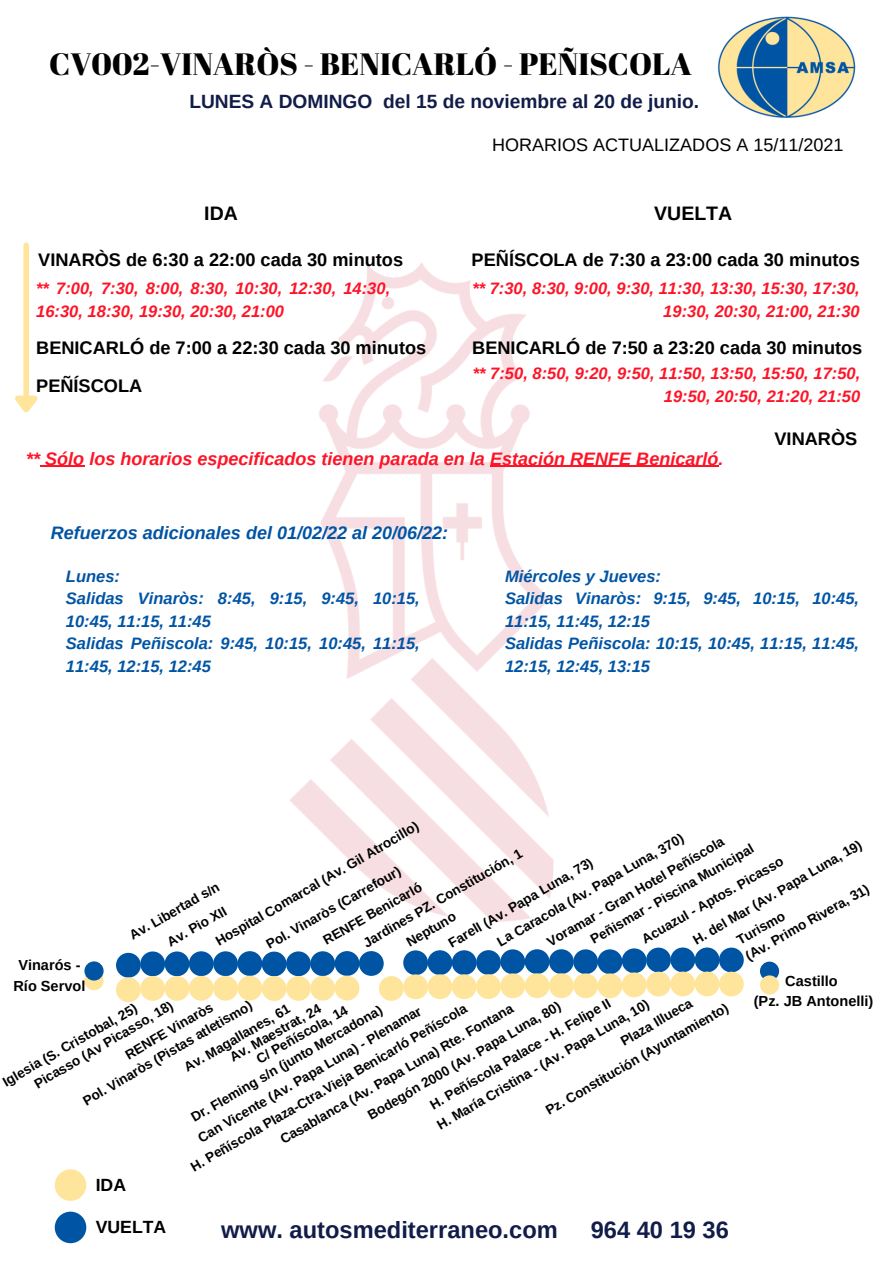
<style>
.page{position:relative;width:894px;height:1264px;background:#fff}
.page>*{position:absolute;margin:0;border:0;box-sizing:border-box;transform-origin:0 0}
.t1{font:30.75px "Abril Fatface";color:#000}
.t2{font:700 23.7px "Arimo";color:#111c49}
.t3{font:700 19.5px "Arimo";color:#000}
.t4{font:700 19.2px "Arimo";color:#111c49}
.t5{font:700 18.15px "Arimo";color:#000}
.t6{font:italic 700 18px "Arimo";color:#ff1326}
.t7{font:italic 700 18px "Arimo";color:#0054a4}
.t8{font:18px "Arimo";color:#000}
.t9{font:700 17.7px "Arimo";color:#000}
.t10{font:italic 700 16.5px/22.5px "Arimo";color:#0054a4}
.t11{font:italic 700 16.5px/22.5px "Arimo";color:#ff1326;text-align:right}
.t12{font:700 14.55px "Arimo";color:#000}
.t13{font:700 13.5px "Arimo";color:#000}
</style>
<div class="page">
<img style="left:717px;top:16px;width:139px;height:102px">
<div style="left:84px;top:971px;width:20px;height:19px;background:#ffe59b;border-radius:50%"></div>
<div style="left:84px;top:961px;width:20px;height:19px;background:#0054a4;border-radius:50%"></div>
<div style="left:116px;top:952px;width:25px;height:25px;background:#0054a4;border-radius:50%"></div>
<div style="left:116px;top:977px;width:25px;height:25px;background:#ffe59b;border-radius:50%"></div>
<div style="left:140px;top:951px;width:25px;height:25px;background:#0054a4;border-radius:50%"></div>
<div style="left:140px;top:976px;width:25px;height:24px;background:#ffe59b;border-radius:50%"></div>
<div style="left:164px;top:951px;width:25px;height:25px;background:#0054a4;border-radius:50%"></div>
<div style="left:164px;top:976px;width:25px;height:24px;background:#ffe59b;border-radius:50%"></div>
<div style="left:237px;top:975px;width:25px;height:25px;background:#ffe59b;border-radius:50%"></div>
<div style="left:262px;top:976px;width:24px;height:24px;background:#ffe59b;border-radius:50%"></div>
<div style="left:213px;top:951px;width:25px;height:25px;background:#0054a4;border-radius:50%"></div>
<div style="left:213px;top:975px;width:25px;height:25px;background:#ffe59b;border-radius:50%"></div>
<div style="left:189px;top:951px;width:25px;height:25px;background:#0054a4;border-radius:50%"></div>
<div style="left:189px;top:975px;width:25px;height:25px;background:#ffe59b;border-radius:50%"></div>
<div style="left:286px;top:976px;width:25px;height:24px;background:#ffe59b;border-radius:50%"></div>
<div style="left:310px;top:975px;width:25px;height:25px;background:#ffe59b;border-radius:50%"></div>
<div style="left:334px;top:975px;width:25px;height:25px;background:#ffe59b;border-radius:50%"></div>
<div style="left:379px;top:976px;width:24px;height:24px;background:#ffe59b;border-radius:50%"></div>
<div style="left:427px;top:974px;width:25px;height:25px;background:#ffe59b;border-radius:50%"></div>
<div style="left:573px;top:973px;width:25px;height:25px;background:#ffe59b;border-radius:50%"></div>
<div style="left:403px;top:974px;width:25px;height:25px;background:#ffe59b;border-radius:50%"></div>
<div style="left:451px;top:974px;width:25px;height:25px;background:#ffe59b;border-radius:50%"></div>
<div style="left:476px;top:974px;width:24px;height:25px;background:#ffe59b;border-radius:50%"></div>
<div style="left:500px;top:973px;width:25px;height:25px;background:#ffe59b;border-radius:50%"></div>
<div style="left:524px;top:973px;width:25px;height:25px;background:#ffe59b;border-radius:50%"></div>
<div style="left:549px;top:973px;width:24px;height:25px;background:#ffe59b;border-radius:50%"></div>
<div style="left:597px;top:949px;width:25px;height:25px;background:#0054a4;border-radius:50%"></div>
<div style="left:597px;top:973px;width:25px;height:25px;background:#ffe59b;border-radius:50%"></div>
<div style="left:718px;top:947px;width:25px;height:25px;background:#0054a4;border-radius:50%"></div>
<div style="left:718px;top:971px;width:25px;height:25px;background:#ffe59b;border-radius:50%"></div>
<div style="left:621px;top:948px;width:25px;height:25px;background:#0054a4;border-radius:50%"></div>
<div style="left:621px;top:972px;width:25px;height:25px;background:#ffe59b;border-radius:50%"></div>
<div style="left:646px;top:947px;width:24px;height:25px;background:#0054a4;border-radius:50%"></div>
<div style="left:646px;top:971px;width:24px;height:25px;background:#ffe59b;border-radius:50%"></div>
<div style="left:670px;top:947px;width:25px;height:25px;background:#0054a4;border-radius:50%"></div>
<div style="left:670px;top:971px;width:25px;height:25px;background:#ffe59b;border-radius:50%"></div>
<div style="left:694px;top:947px;width:25px;height:25px;background:#0054a4;border-radius:50%"></div>
<div style="left:694px;top:971px;width:25px;height:25px;background:#ffe59b;border-radius:50%"></div>
<div style="left:759px;top:961px;width:19px;height:19px;background:#0054a4;border-radius:50%"></div>
<div style="left:759px;top:975px;width:19px;height:19px;background:#ffe59b;border-radius:50%"></div>
<div style="left:23px;top:245px;width:6px;height:150px;background:#ffe59b"></div>
<svg style="left:15px;top:390px;width:23px;height:23px"></svg>
<div style="left:55px;top:1169px;width:31px;height:31px;background:#ffe59b;border-radius:50%"></div>
<div style="left:55px;top:1211px;width:31px;height:32px;background:#0054a4;border-radius:50%"></div>
<img style="left:228px;top:263px;width:386px;height:719px">
<hr style="left:40px;top:466px;width:44px;height:1px;background:#ff1326">
<hr style="left:490px;top:466px;width:228px;height:1px;background:#ff1326">
<p class="t1" style="left:49px;top:43px;width:644px">CV002-VINARÒS - BENICARLÓ - PEÑISCOLA</p>
<p class="t4" style="left:189px;top:91px;width:511px">LUNES A DOMINGO del 15 de noviembre al 20 de junio.</p>
<p class="t8" style="left:492px;top:135px;width:353px">HORARIOS ACTUALIZADOS A 15/11/2021</p>
<p class="t3" style="left:204px;top:202px;width:35px">IDA</p>
<p class="t3" style="left:654px;top:202px;width:80px">VUELTA</p>
<p class="t5" style="left:38px;top:250px;width:366px">VINARÒS de 6:30 a 22:00 cada 30 minutos</p>
<p class="t5" style="left:471px;top:250px;width:389px">PEÑÍSCOLA de 7:30 a 23:00 cada 30 minutos</p>
<p class="t11" style="left:36px;top:277px;width:355px;text-align:left">** 7:00, 7:30, 8:00, 8:30, 10:30, 12:30, 14:30,<br>16:30, 18:30, 19:30, 20:30, 21:00</p>
<p class="t11" style="left:472px;top:277px;width:389px">** 7:30, 8:30, 9:00, 9:30, 11:30, 13:30, 15:30, 17:30,<br>19:30, 20:30, 21:00, 21:30</p>
<p class="t5" style="left:36px;top:337px;width:391px">BENICARLÓ de 7:00 a 22:30 cada 30 minutos</p>
<p class="t5" style="left:36px;top:376px;width:108px">PEÑÍSCOLA</p>
<p class="t5" style="left:472px;top:337px;width:391px">BENICARLÓ de 7:50 a 23:20 cada 30 minutos</p>
<p class="t11" style="left:472px;top:362px;width:389px">** 7:50, 8:50, 9:20, 9:50, 11:50, 13:50, 15:50, 17:50,<br>19:50, 20:50, 21:20, 21:50</p>
<p class="t5" style="left:774px;top:428px;width:84px">VINARÒS</p>
<p class="t6" style="left:26px;top:448px;width:698px">** Sólo los horarios especificados tienen parada en la Estación RENFE Benicarló.</p>
<p class="t7" style="left:51px;top:523px;width:399px">Refuerzos adicionales del 01/02/22 al 20/06/22:</p>
<p class="t10" style="left:66px;top:564px;width:56px">Lunes:</p>
<p class="t10" style="left:66px;top:587px;width:355px">Salidas Vinaròs: 8:45, 9:15, 9:45, 10:15,<br>10:45, 11:15, 11:45</p>
<p class="t10" style="left:66px;top:632px;width:355px">Salidas Peñiscola: 9:45, 10:15, 10:45, 11:15,<br>11:45, 12:15, 12:45</p>
<p class="t10" style="left:505px;top:564px;width:157px">Miércoles y Jueves:</p>
<p class="t10" style="left:505px;top:587px;width:355px">Salidas Vinaròs: 9:15, 9:45, 10:15, 10:45,<br>11:15, 11:45, 12:15</p>
<p class="t10" style="left:505px;top:632px;width:355px">Salidas Peñiscola: 10:15, 10:45, 11:15, 11:45,<br>12:15, 12:45, 13:15</p>
<p class="t13" style="left:212px;top:935px;width:234px;rotate:-30deg">Hospital Comarcal (Av. Gil Atrocillo)</p>
<p class="t13" style="left:494px;top:936px;width:214px;rotate:-30deg">La Caracola (Av. Papa Luna, 370)</p>
<p class="t13" style="left:544px;top:935px;width:204px;rotate:-30deg">Voramar - Gran Hotel Peñíscola</p>
<p class="t13" style="left:690px;top:933px;width:194px;rotate:-30deg">H. del Mar (Av. Papa Luna, 19)</p>
<p class="t13" style="left:587px;top:933px;width:188px;rotate:-30deg">Peñismar - Piscina Municipal</p>
<p class="t13" style="left:360px;top:936px;width:183px;rotate:-30deg">Jardines PZ. Constitución, 1</p>
<p class="t13" style="left:445px;top:937px;width:166px;rotate:-30deg">Farell (Av. Papa Luna, 73)</p>
<p class="t13" style="left:639px;top:933px;width:162px;rotate:-30deg">Acuazul - Aptos. Picasso</p>
<p class="t13" style="left:264px;top:939px;width:154px;rotate:-30deg">Pol. Vinaròs (Carrefour)</p>
<p class="t13" style="left:320px;top:934px;width:113px;rotate:-30deg">RENFE Benicarló</p>
<p class="t13" style="left:742px;top:950px;width:141px;rotate:-30deg">(Av. Primo Rivera, 31)</p>
<p class="t12" style="left:785px;top:972px;width:54px">Castillo</p>
<p class="t12" style="left:753px;top:992px;width:121px">(Pz. JB Antonelli)</p>
<p class="t13" style="left:127px;top:929px;width:103px;rotate:-30deg">Av. Libertad s/n</p>
<p class="t13" style="left:164px;top:936px;width:67px;rotate:-30deg">Av. Pio XII</p>
<p class="t13" style="left:733px;top:934px;width:55px;rotate:-30deg">Turismo</p>
<p class="t13" style="left:403px;top:936px;width:56px;rotate:-30deg">Neptuno</p>
<p class="t12" style="left:18px;top:957px;width:64px">Vinarós -</p>
<p class="t12" style="left:13px;top:977px;width:73px">Río Servol</p>
<p class="t13" style="left:427px;top:1098px;width:208px;rotate:-30deg">H. Peñíscola Palace - H. Felipe II</p>
<p class="t13" style="left:434px;top:1118px;width:245px;rotate:-30deg">H. María Cristina - (Av. Papa Luna, 10)</p>
<p class="t13" style="left:617px;top:1035px;width:82px;rotate:-30deg">Plaza Illueca</p>
<p class="t13" style="left:80px;top:1094px;width:195px;rotate:-30deg">Pol. Vinaròs (Pistas atletismo)</p>
<p class="t13" style="left:31px;top:1077px;width:160px;rotate:-30deg">Picasso (Av Picasso, 18)</p>
<p class="t13" style="left:365px;top:1108px;width:222px;rotate:-30deg">Bodegón 2000 (Av. Papa Luna, 80)</p>
<p class="t13" style="left:542px;top:1104px;width:210px;rotate:-30deg">Pz. Constitución (Ayuntamiento)</p>
<p class="t13" style="left:0;top:1076px;width:154px;rotate:-30deg">Iglesia (S. Cristobal, 25)</p>
<p class="t13" style="left:227px;top:1051px;width:104px;rotate:-30deg">Av. Maestrat, 24</p>
<p class="t13" style="left:181px;top:1061px;width:122px;rotate:-30deg">Av. Magallanes, 61</p>
<p class="t13" style="left:122px;top:1048px;width:100px;rotate:-30deg">RENFE Vinaròs</p>
<p class="t13" style="left:277px;top:1133px;width:268px;rotate:-30deg">Casablanca (Av. Papa Luna) Rte. Fontana</p>
<p class="t13" style="left:188px;top:1111px;width:220px;rotate:-30deg">Dr. Fleming s/n (junto Mercadona)</p>
<p class="t13" style="left:254px;top:1053px;width:104px;rotate:-30deg">C/ Peñíscola, 14</p>
<p class="t13" style="left:187px;top:1160px;width:319px;rotate:-30deg">H. Peñíscola Plaza-Ctra.Vieja Benicarló Peñíscola</p>
<p class="t13" style="left:195px;top:1131px;width:257px;rotate:-30deg">Can Vicente (Av. Papa Luna) - Plenamar</p>
<p class="t9" style="left:96px;top:1174px;width:32px">IDA</p>
<p class="t9" style="left:96px;top:1216px;width:72px">VUELTA</p>
<p class="t2" style="left:221px;top:1216px;width:338px">www. autosmediterraneo.com</p>
<p class="t2" style="left:590px;top:1216px;width:140px">964 40 19 36</p>
</div>
